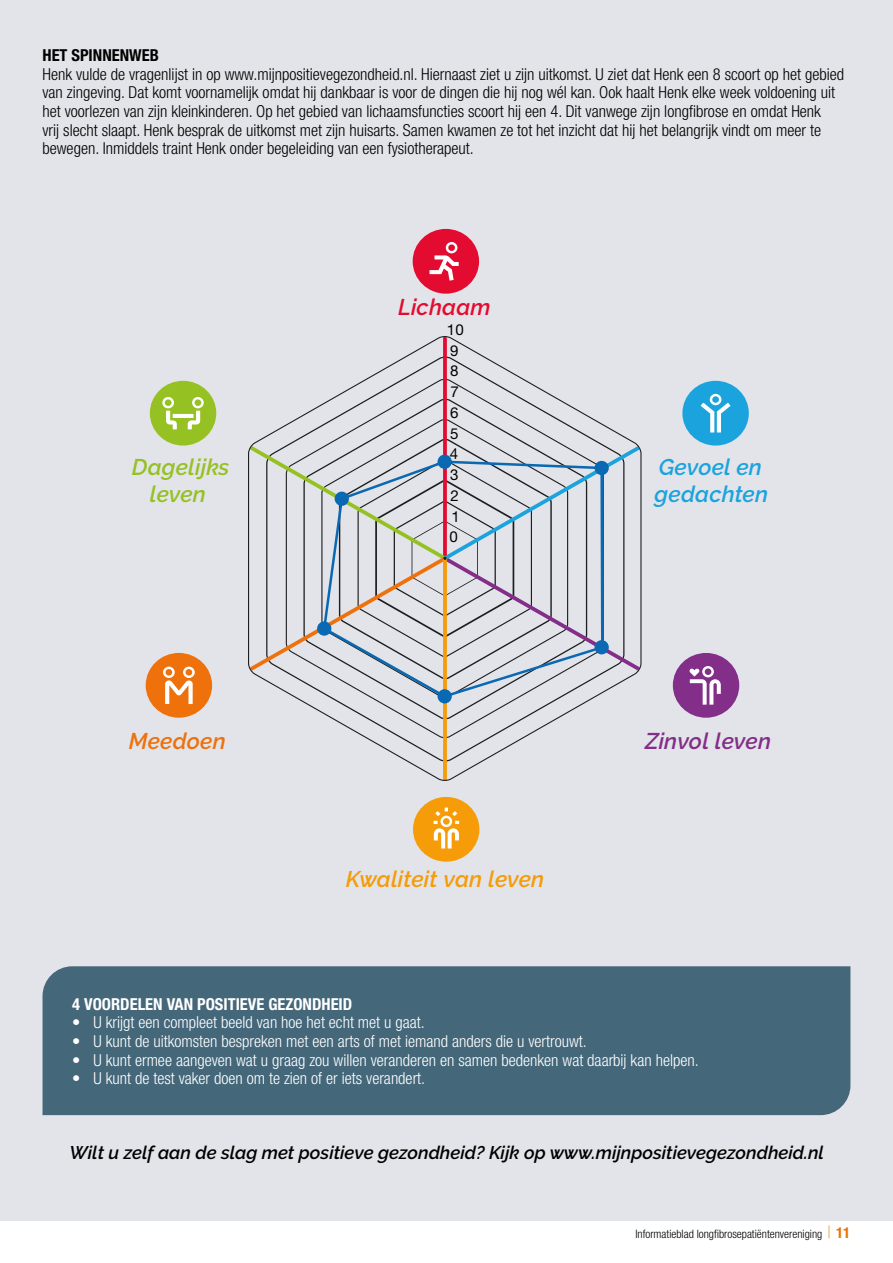
<style>
.page{position:relative;width:893px;height:1263px;background:#fff}
.page>*{position:absolute;margin:0;border:0;box-sizing:border-box;transform-origin:0 0}
.t1{font:italic 600 22.65px/27.2px "Raleway";letter-spacing:.005em;color:#1ba3de}
.t2{font:italic 600 22.65px "Raleway";letter-spacing:.01em;color:#f59c08}
.t3{font:italic 600 22.65px/27.2px "Raleway";letter-spacing:.01em;color:#95c122;text-align:center}
.t4{font:italic 600 22.65px "Raleway";letter-spacing:.005em;color:#832e88}
.t5{font:italic 600 22.65px "Raleway";letter-spacing:.01em;color:#e40b30}
.t6{font:italic 600 22.65px "Raleway";letter-spacing:.005em;color:#ee710c}
.t7{font:italic 600 18.3px "Raleway";color:#000}
.t8{font:300 condensed 16.5px/18.6px "Helvetica Neue LT Std";color:#000}
.t9{font:300 condensed 16.5px "Helvetica Neue LT Std";color:#fff}
.t10{font:700 condensed 16.5px "Helvetica Neue LT Std";color:#fff}
.t11{font:700 condensed 16.5px "Helvetica Neue LT Std";color:#000}
.t12{font:15.15px/20.7px "Helvetica Neue LT Std";color:#020203}
.t13{font:300 condensed 11.7px "Helvetica Neue LT Std";color:#000}
.s1{font-size:17.4px;color:#e87307}
.s2{font-weight:700;font-size:15px;color:#e87307}
</style>
<div class="page">
<div style="left:0;top:0;width:893px;height:1220px;background:#e3e4e9"></div>
<div style="left:413px;top:797px;width:66px;height:65px;background:#f59c08;border-radius:50%"></div>
<svg style="left:434px;top:807px;width:25px;height:41px"></svg>
<div style="left:413px;top:229px;width:66px;height:65px;background:#e40b30;border-radius:50%"></div>
<svg style="left:429px;top:242px;width:30px;height:39px"></svg>
<svg style="left:248px;top:336px;width:393px;height:445px"></svg>
<div style="left:150px;top:381px;width:66px;height:65px;background:#95c122;border-radius:50%"></div>
<hr style="left:173px;top:414px;width:21px;height:4px;background:#fff">
<svg style="left:162px;top:397px;width:15px;height:32px"></svg>
<svg style="left:188px;top:397px;width:16px;height:32px"></svg>
<div style="left:682px;top:381px;width:67px;height:65px;background:#1ba3de;border-radius:50%"></div>
<svg style="left:701px;top:394px;width:29px;height:38px"></svg>
<div style="left:673px;top:653px;width:66px;height:65px;background:#832e88;border-radius:50%"></div>
<svg style="left:689px;top:666px;width:32px;height:39px"></svg>
<div style="left:146px;top:653px;width:66px;height:65px;background:#ee710c;border-radius:50%"></div>
<svg style="left:163px;top:667px;width:32px;height:37px"></svg>
<div style="left:437px;top:455px;width:15px;height:14px;background:#0a69b3;border-radius:50%"></div>
<div style="left:594px;top:461px;width:15px;height:14px;background:#0a69b3;border-radius:50%"></div>
<div style="left:594px;top:640px;width:15px;height:14px;background:#0a69b3;border-radius:50%"></div>
<div style="left:437px;top:689px;width:15px;height:14px;background:#0a69b3;border-radius:50%"></div>
<svg style="left:317px;top:621px;width:14px;height:15px"></svg>
<svg style="left:321px;top:459px;width:284px;height:240px"></svg>
<div style="left:43px;top:966px;width:807px;height:149px;background:#44677a"></div>
<p class="t11" style="left:43px;top:45px;width:118px">HET SPINNENWEB</p>
<p class="t8" style="left:43px;top:64px;width:803px">Henk vulde de vragenlijst in op www.mijnpositievegezondheid.nl. Hiernaast ziet u zijn uitkomst. U ziet dat Henk een 8 scoort op het gebied van zingeving. Dat komt voornamelijk omdat hij dankbaar is voor de dingen die hij nog wél kan. Ook haalt Henk elke week voldoening uit het voorlezen van zijn kleinkinderen. Op het gebied van lichaamsfuncties scoort hij een 4. Dit vanwege zijn longfibrose en omdat Henk<br>vrij slecht slaapt. Henk besprak de uitkomst met zijn huisarts. Samen kwamen ze tot het inzicht dat hij het belangrijk vindt om meer te bewegen. Inmiddels traint Henk onder begeleiding van een fysiotherapeut.</p>
<h1 class="t3" style="left:132px;top:453px;width:99px">Dagelijks leven</h1>
<h1 class="t6" style="left:129px;top:728px;width:99px">Meedoen</h1>
<h1 class="t5" style="left:398px;top:294px;width:94px">Lichaam</h1>
<p class="t12" style="left:447px;top:319px;width:18px">10<br>9<br>8<br>7<br>6<br>5<br>4<br>3<br>2<br>1<br>0</p>
<h1 class="t2" style="left:346px;top:865px;width:200px">Kwaliteit van leven</h1>
<h1 class="t1" style="left:654px;top:453px;width:115px">Gevoel en gedachten</h1>
<h1 class="t4" style="left:645px;top:728px;width:127px">Zinvol leven</h1>
<p class="t10" style="left:72px;top:994px;width:282px">4 VOORDELEN VAN POSITIEVE GEZONDHEID</p>
<p class="t9" style="left:72px;top:1013px;width:354px">• U krijgt een compleet beeld van hoe het echt met u gaat.</p>
<p class="t9" style="left:72px;top:1032px;width:516px">• U kunt de uitkomsten bespreken met een arts of met iemand anders die u vertrouwt.</p>
<p class="t9" style="left:72px;top:1050px;width:628px">• U kunt ermee aangeven wat u graag zou willen veranderen en samen bedenken wat daarbij kan helpen.</p>
<p class="t9" style="left:72px;top:1069px;width:354px">• U kunt de test vaker doen om te zien of er iets verandert.</p>
<p class="t7" style="left:70px;top:1142px;width:756px">Wilt u zelf aan de slag met positieve gezondheid? Kijk op www.mijnpositievegezondheid.nl</p>
<p class="t13" style="left:635px;top:1227px;width:217px">Informatieblad longfibrosepatiëntenvereniging <span class="s1">|</span> <span class="s2">11</span></p>
</div>
